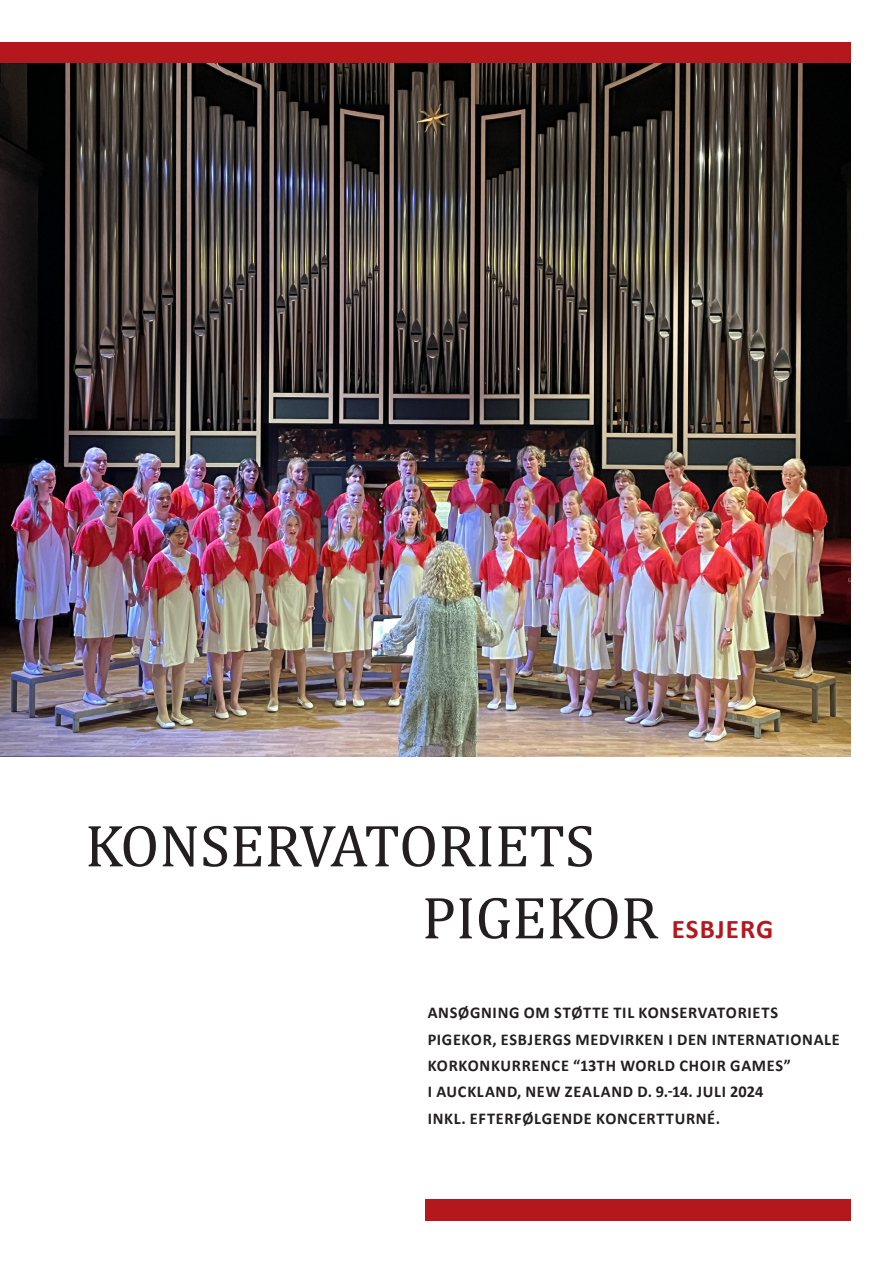
<style>
.page{position:relative;width:893px;height:1263px;background:#fff}
.page>*{position:absolute;margin:0;border:0;box-sizing:border-box;transform-origin:0 0}
.t1{font:60px "Cambria";color:#231f20}
.t2{font:700 27px "Calibri";letter-spacing:.04em;color:#b4181d}
.t3{font:700 16.5px/26.4px "Calibri";letter-spacing:.04em;color:#231f20}
</style>
<div class="page">
<div style="left:0;top:43px;width:850px;height:21px;background:#b4181d"></div>
<div style="left:425px;top:1199px;width:425px;height:21px;background:#b4181d"></div>
<img style="left:0;top:64px;width:850px;height:693px">
<p class="t1" style="left:85px;top:810px;width:511px">KONSERVATORIETS</p>
<p class="t1" style="left:422px;top:882px;width:238px">PIGEKOR</p>
<p class="t2" style="left:672px;top:912px;width:103px">ESBJERG</p>
<p class="t3" style="left:428px;top:999px;width:414px">ANSØGNING OM STØTTE TIL KONSERVATORIETS PIGEKOR, ESBJERGS MEDVIRKEN I DEN INTERNATIONALE KORKONKURRENCE “13TH WORLD CHOIR GAMES”<br>I AUCKLAND, NEW ZEALAND D. 9.-14. JULI 2024<br>INKL. EFTERFØLGENDE KONCERTTURNÉ.</p>
</div>
